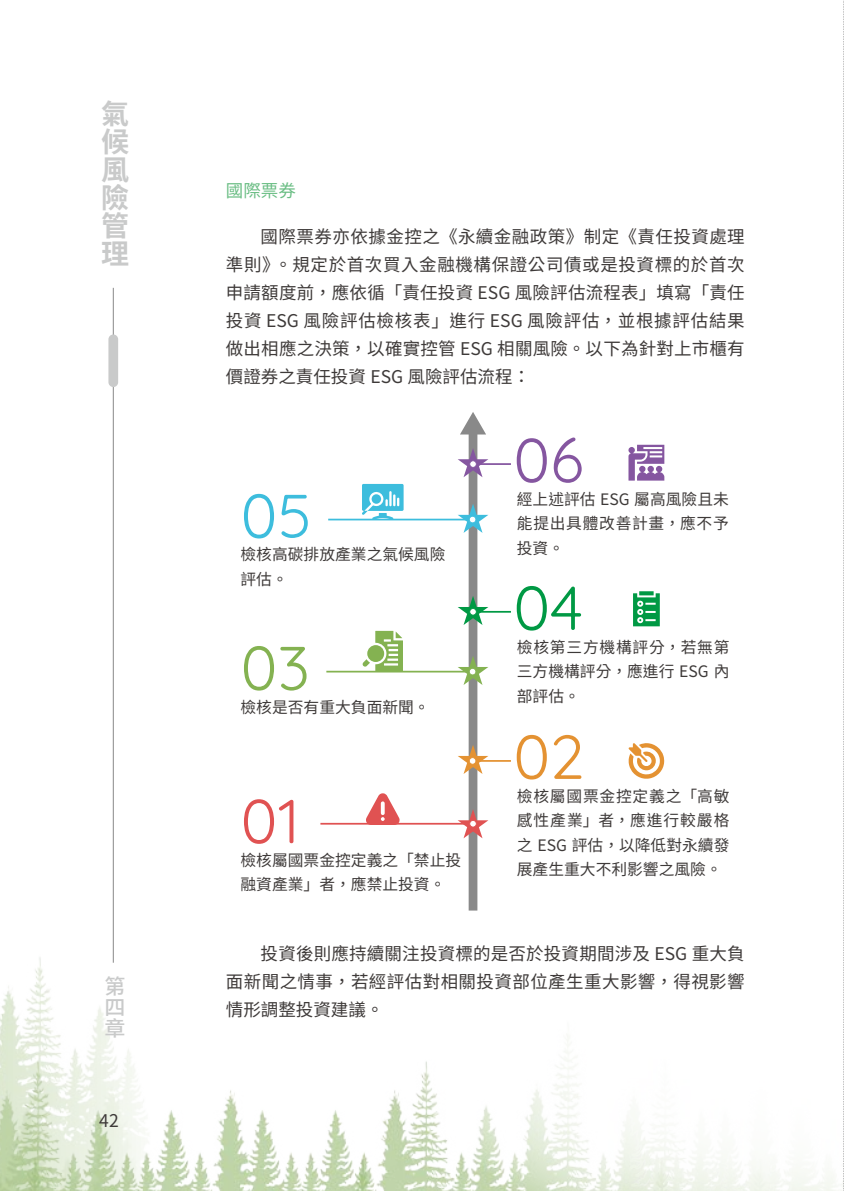
<style>
.page{position:relative;width:844px;height:1191px;background:#fff}
.page>*{position:absolute;margin:0;border:0;box-sizing:border-box;transform-origin:0 0}
.t1{font:300 61.95px "Quicksand";color:#e05252}
.t2{font:300 61.95px "Quicksand";color:#e49232}
.t3{font:300 61.95px "Quicksand";color:#094}
.t4{font:300 61.95px "Quicksand";color:#8556a0}
.t5{font:300 61.95px "Quicksand";color:#84b251}
.t6{font:300 61.95px "Quicksand";color:#3dbddd}
.t7{font:700 28px/28px "Noto Sans CJ Ktc";color:#c9caca;text-align:justify}
.t8{font:500 21px/21px "Noto Sans CJ Ktc";color:#c9caca;text-align:justify}
.t9{font:17.5px/28px "Noto Sans CJ Ktc";letter-spacing:.01em;color:#3e3a39;text-align:justify}
.t10{font:17.5px "Noto Sans CJ Ktc";color:#69bd83}
.t11{font:15.75px/24.5px "Noto Sans CJ Ktc";color:#3e3a39}
</style>
<div class="page">
<img style="left:167px;top:1090px;width:223px;height:101px">
<img style="left:0;top:914px;width:167px;height:277px">
<svg style="left:390px;top:820px;width:446px;height:371px"></svg>
<div style="left:468px;top:431px;width:9px;height:479px;background:#898989"></div>
<svg style="left:460px;top:412px;width:26px;height:22px"></svg>
<hr style="left:320px;top:823px;width:153px;height:1px;background:#e05252">
<svg style="left:457px;top:809px;width:31px;height:29px"></svg>
<hr style="left:472px;top:760px;width:39px;height:2px;background:#e49232">
<svg style="left:458px;top:745px;width:30px;height:29px"></svg>
<hr style="left:326px;top:671px;width:146px;height:1px;background:#84b251">
<svg style="left:457px;top:656px;width:31px;height:29px"></svg>
<hr style="left:473px;top:611px;width:38px;height:1px;background:#094">
<svg style="left:458px;top:596px;width:30px;height:29px"></svg>
<hr style="left:328px;top:518px;width:144px;height:2px;background:#3dbddd">
<svg style="left:457px;top:504px;width:31px;height:29px"></svg>
<hr style="left:473px;top:463px;width:38px;height:2px;background:#8556a0">
<svg style="left:458px;top:448px;width:30px;height:29px"></svg>
<svg style="left:362px;top:631px;width:41px;height:40px"></svg>
<svg style="left:366px;top:793px;width:34px;height:32px"></svg>
<svg style="left:362px;top:484px;width:41px;height:35px"></svg>
<div style="left:371px;top:494px;width:10px;height:10px;background:#3dbddd;border-radius:50%"></div>
<svg style="left:633px;top:591px;width:26px;height:35px"></svg>
<svg style="left:628px;top:445px;width:36px;height:35px"></svg>
<svg style="left:628px;top:743px;width:36px;height:35px"></svg>
<hr style="left:113px;top:288px;width:1px;height:674px;background:#898989">
<div style="left:108px;top:334px;width:10px;height:53px;background:#c9caca;border-radius:5px"></div>
<svg style="left:843px;top:0;width:1px;height:1191px"></svg>
<h2 class="t7" style="left:101px;top:100px;width:29px">氣候風險管理</h2>
<p class="t8" style="left:104px;top:976px;width:22px">第四章</p>
<p class="t9" style="left:99px;top:1107px;width:21px">42</p>
<p class="t10" style="left:226px;top:181px;width:71px">國際票券</p>
<p class="t9" style="left:226px;top:223px;width:520px;text-indent:35px">國際票券亦依據金控之《永續金融政策》制定《責任投資處理準則》。規定於首次買入金融機構保證公司債或是投資標的於首次申請額度前，應依循「責任投資 ESG 風險評估流程表」填寫「責任投資 ESG 風險評估檢核表」進行 ESG 風險評估，並根據評估結果做出相應之決策，以確實控管 ESG 相關風險。以下為針對上市櫃有價證券之責任投資 ESG 風險評估流程：</p>
<h1 class="t4" style="left:513px;top:412px;width:72px">06</h1>
<p class="t11" style="left:516px;top:487px;width:213px">經上述評估 ESG 屬高風險且未能提出具體改善計畫，應不予</p>
<h1 class="t6" style="left:240px;top:468px;width:72px">05</h1>
<p class="t11" style="left:240px;top:543px;width:206px">檢核高碳排放產業之氣候風險</p>
<p class="t11" style="left:516px;top:536px;width:49px">投資。</p>
<p class="t11" style="left:240px;top:567px;width:49px">評估。</p>
<h1 class="t3" style="left:513px;top:560px;width:71px">04</h1>
<h1 class="t5" style="left:240px;top:620px;width:71px">03</h1>
<p class="t11" style="left:240px;top:695px;width:190px">檢核是否有重大負面新聞。</p>
<h1 class="t1" style="left:240px;top:773px;width:61px">01</h1>
<p class="t11" style="left:240px;top:848px;width:222px">檢核屬國票金控定義之「禁止投融資產業」者，應禁止投資。</p>
<p class="t11" style="left:516px;top:635px;width:214px;text-align:justify">檢核第三方機構評分，若無第三方機構評分，應進行 ESG 內部評估。</p>
<h1 class="t2" style="left:513px;top:709px;width:73px">02</h1>
<p class="t11" style="left:516px;top:784px;width:214px;text-align:justify">檢核屬國票金控定義之「高敏感性產業」者，應進行較嚴格之 ESG 評估，以降低對永續發展產生重大不利影響之風險。</p>
<p class="t9" style="left:226px;top:940px;width:520px;text-indent:35px">投資後則應持續關注投資標的是否於投資期間涉及 ESG 重大負面新聞之情事，若經評估對相關投資部位產生重大影響，得視影響情形調整投資建議。</p>
</div>
